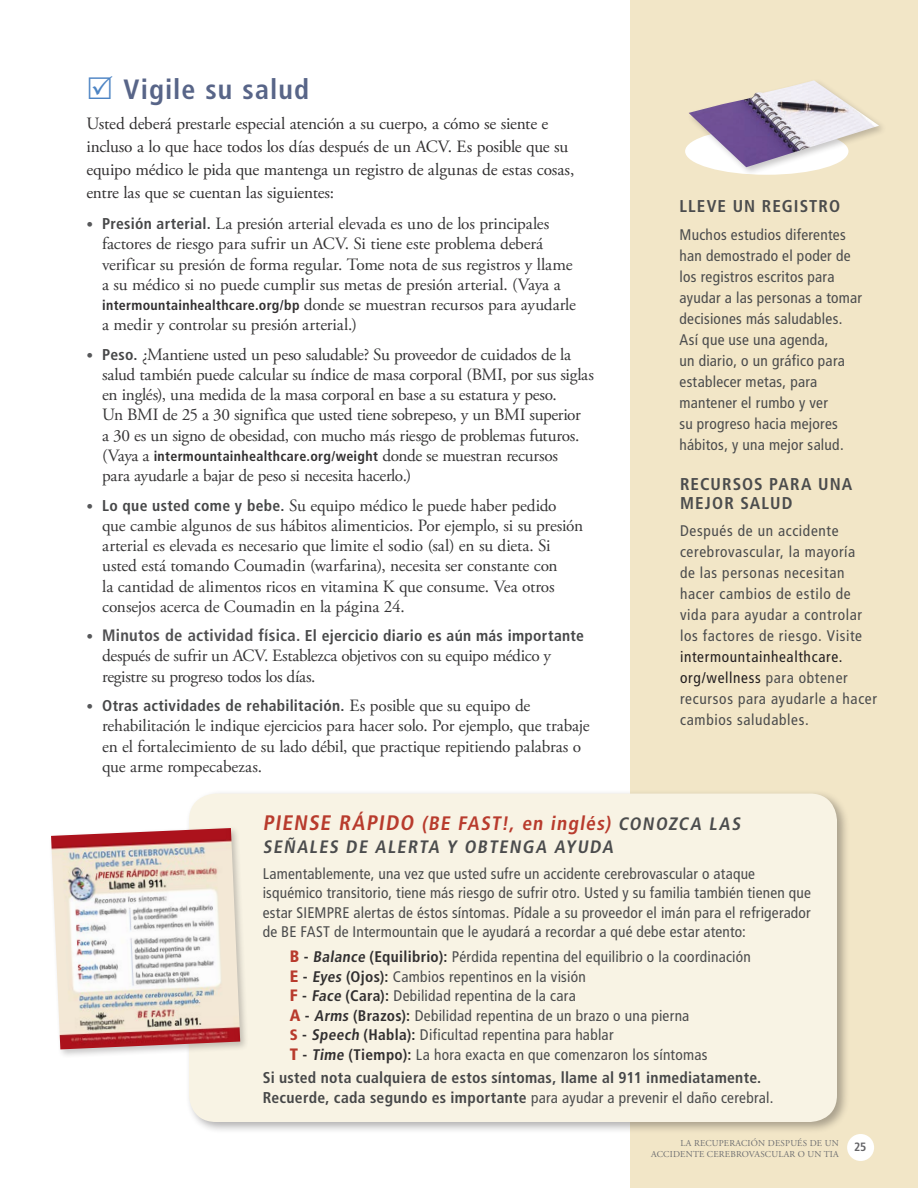
<style>
.page{position:relative;width:918px;height:1188px;background:#fff}
.page>*{position:absolute;margin:0;border:0;box-sizing:border-box;transform-origin:0 0}
.head_2{font:700 condensed 27.9px "Frutiger LT Std";letter-spacing:.035em;color:#586588}
.head_1{font:700 condensed 19.5px "Frutiger LT Std";color:#b83b2d}
.head_1-2{font:700 condensed 18px "Frutiger LT Std";color:#4b4c4d}
.t1{font:17.25px/20.2px "Adobe Garamond Pro";letter-spacing:-.015em;color:#363536}
.main{font:17.25px/23.2px "Adobe Garamond Pro";letter-spacing:-.01em;color:#312f30}
.head_1-3{font:700 condensed 17.1px/19.5px "Frutiger LT Std";letter-spacing:.065em;color:#4b4c4d}
.text{font:700 condensed 15.6px "Frutiger LT Std";letter-spacing:.015em;color:#464748}
.text-2{font:condensed 15.3px/21px "Frutiger LT Std";letter-spacing:.02em;color:#4b4c4d}
.bullet_1{font:condensed 15.3px "Frutiger LT Std";letter-spacing:.02em;color:#4b4c4d}
.text-3{font:condensed 15.3px/21px "Frutiger LT Std";letter-spacing:.04em;color:#4b4c4d}
.t2{font:700 condensed 14.1px "Frutiger LT Std";letter-spacing:.02em;color:#312f30}
.t3{font:700 condensed 12px "Frutiger LT Std";color:#636366}
.t4{font:9px/10.8px "Adobe Garamond Pro";letter-spacing:.025em;color:#6c6d70;text-align:right}
.s1{font-family:"Frutiger LT Std";font-weight:700;font-stretch:condensed;font-size:13.5px;color:#57585a}
.s2{font-family:"Frutiger LT Std";font-weight:700;font-stretch:condensed;font-size:15.6px;color:#464748}
.s3{font-family:"Frutiger LT Std";font-weight:700;font-stretch:condensed;font-size:14.1px;color:#312f30}
.s4{font-family:"Adobe Garamond Pro";font-weight:400;font-stretch:normal;font-size:17.25px;color:#363536}
.s5{font-size:13.5px;color:#57585a}
.s6{font-size:16.5px;color:#505052}
.s7{font-size:21px}
.s8{font-size:18px;color:#4b4c4d}
.s9{font-weight:900;font-size:16.5px;color:#b83b2d}
.s10{font-weight:700;color:#312f30}
.s11{font-weight:900;font-size:15px;color:#b83b2d}
.s12{font-weight:700;font-size:15.6px;color:#464748}
.s13{color:#231f20}
</style>
<div class="page">
<div style="left:630px;top:0;width:288px;height:1188px;background:#f2e6c7"></div>
<div style="left:847px;top:1134px;width:27px;height:27px;background:#fff;border-radius:50%"></div>
<div style="left:185px;top:790px;width:665px;height:345px;background:#231f20;opacity:.35"></div>
<div style="left:189px;top:794px;width:648px;height:328px;background:#f8f3e4;border-radius:27px"></div>
<div style="left:48px;top:825px;width:201px;height:233px;background:#231f20;opacity:.25"></div>
<img style="left:51px;top:828px;width:189px;height:221px">
<div style="left:687px;top:78px;width:201px;height:98px;background:#231f20;opacity:.25"></div>
<img style="left:689px;top:80px;width:190px;height:87px">
<p class="head_2" style="left:124px;top:73px;width:187px">Vigile su salud</p>
<p class="main" style="left:86px;top:112px;width:489px">Usted deberá prestarle especial atención a su cuerpo, a cómo se siente e incluso a lo que hace todos los días después de un ACV. Es posible que su equipo médico le pida que mantenga un registro de algunas de estas cosas, entre las que se cuentan las siguientes:</p>
<p class="t1" style="left:102px;top:214px;width:475px;text-indent:-16px"><span class="s1">•</span> <span class="s2">Presión arterial.</span> La presión arterial elevada es uno de los principales factores de riesgo para sufrir un ACV. Si tiene este problema deberá verificar su presión de forma regular. Tome nota de sus registros y llame a su médico si no puede cumplir sus metas de presión arterial. (Vaya a <span class="s3">intermountainhealthcare.org/bp</span> donde se muestran recursos para ayudarle a medir y controlar su presión arterial.)</p>
<p class="t1" style="left:102px;top:345px;width:493px;text-indent:-16px"><span class="s1">•</span> <span class="s2">Peso.</span> ¿Mantiene usted un peso saludable? Su proveedor de cuidados de la salud también puede calcular su índice de masa corporal (BMI, por sus siglas en inglés), una medida de la masa corporal en base a su estatura y peso.<br>Un BMI de 25 a 30 significa que usted tiene sobrepeso, y un BMI superior<br>a 30 es un signo de obesidad, con mucho más riesgo de problemas futuros.</p>
<p class="t2" style="left:102px;top:448px;width:457px"><span class="s4">(Vaya a</span> intermountainhealthcare.org/weight <span class="s4">donde se muestran recursos</span></p>
<p class="t1" style="left:102px;top:466px;width:311px">para ayudarle a bajar de peso si necesita hacerlo.)</p>
<p class="t1" style="left:102px;top:496px;width:483px;text-indent:-16px"><span class="s1">•</span> <span class="s2">Lo que usted come y bebe.</span> Su equipo médico le puede haber pedido que cambie algunos de sus hábitos alimenticios. Por ejemplo, si su presión arterial es elevada es necesario que limite el sodio (sal) en su dieta. Si usted está tomando Coumadin (warfarina), necesita ser constante con<br>la cantidad de alimentos ricos en vitamina K que consume. Vea otros consejos acerca de Coumadin en la página 24.</p>
<p class="text" style="left:86px;top:627px;width:499px"><span class="s5">•</span> <span class="s6">Minutos de actividad física.</span> El ejercicio diario es aún más importante</p>
<p class="t1" style="left:102px;top:647px;width:450px">después de sufrir un ACV. Establezca objetivos con su equipo médico y registre su progreso todos los días.</p>
<p class="text" style="left:86px;top:696px;width:445px"><span class="s5">•</span> Otras actividades de rehabilitación. <span class="s4">Es posible que su equipo de</span></p>
<p class="t1" style="left:102px;top:716px;width:489px">rehabilitación le indique ejercicios para hacer solo. Por ejemplo, que trabaje en el fortalecimiento de su lado débil, que practique repitiendo palabras o que arme rompecabezas.</p>
<p class="head_1" style="left:263px;top:812px;width:482px"><span class="s7">PIENSE RÁPIDO</span> (BE FAST!, en inglés) <span class="s8">CONOZCA LAS</span></p>
<p class="head_1-2" style="left:263px;top:836px;width:355px">SEÑALES DE ALERTA Y OBTENGA AYUDA</p>
<p class="text-2" style="left:263px;top:864px;width:550px;line-height:19.5px">Lamentablemente, una vez que usted sufre un accidente cerebrovascular o ataque isquémico transitorio, tiene más riesgo de sufrir otro. Usted y su familia también tienen que estar SIEMPRE alertas de éstos síntomas. Pídale a su proveedor el imán para el refrigerador de BE FAST de Intermountain que le ayudará a recordar a qué debe estar atento:</p>
<p class="bullet_1" style="left:290px;top:948px;width:463px"><span class="s9">B</span> <span class="s10">- Balance (Equilibrio):</span> Pérdida repentina del equilibrio o la coordinación</p>
<p class="bullet_1" style="left:290px;top:967px;width:298px"><span class="s9">E</span> <span class="s10">- Eyes (Ojos):</span> Cambios repentinos en la visión</p>
<p class="bullet_1" style="left:290px;top:987px;width:288px"><span class="s9">F</span> <span class="s10">- Face (Cara):</span> Debilidad repentina de la cara</p>
<p class="bullet_1" style="left:290px;top:1006px;width:401px"><span class="s9">A</span> <span class="s10">- Arms (Brazos):</span> Debilidad repentina de un brazo o una pierna</p>
<p class="bullet_1" style="left:290px;top:1026px;width:325px"><span class="s11">S</span> <span class="s10">- Speech (Habla):</span> Dificultad repentina para hablar</p>
<p class="bullet_1" style="left:290px;top:1045px;width:419px"><span class="s9">T</span> <span class="s10">- Time (Tiempo):</span> La hora exacta en que comenzaron los síntomas</p>
<p class="text" style="left:263px;top:1068px;width:500px">Si usted nota cualquiera de estos síntomas, llame al 911 inmediatamente.</p>
<p class="text-2" style="left:263px;top:1087px;width:512px"><span class="s12">Recuerde, cada segundo es importante</span> para ayudar a prevenir el daño cerebral.</p>
<p class="head_1-3" style="left:680px;top:197px;width:162px">LLEVE UN REGISTRO</p>
<p class="text-2" style="left:680px;top:224px;width:184px">Muchos estudios diferentes han demostrado el poder de los registros escritos para ayudar a las personas a tomar decisiones más saludables.<br>Así que use una agenda,<br>un diario, o un gráfico para establecer metas, para mantener el rumbo y ver<br>su progreso hacia mejores hábitos, y una mejor salud.</p>
<p class="head_1-3" style="left:680px;top:474px;width:174px">RECURSOS PARA UNA<br>MEJOR SALUD</p>
<p class="text-3" style="left:680px;top:520px;width:198px">Después de un accidente cerebrovascular, la mayoría<br>de las personas necesitan hacer cambios de estilo de vida para ayudar a controlar los factores de riesgo. Visite <span class="s13">intermountainhealthcare. org/wellness</span> para obtener recursos para ayudarle a hacer cambios saludables.</p>
<p class="t4" style="left:651px;top:1138px;width:189px">LA RECUPERACIÓN DESPUÉS DE UN<br>ACCIDENTE CEREBROVASCULAR O UN TIA</p>
<p class="t3" style="left:854px;top:1140px;width:14px">25</p>
</div>
